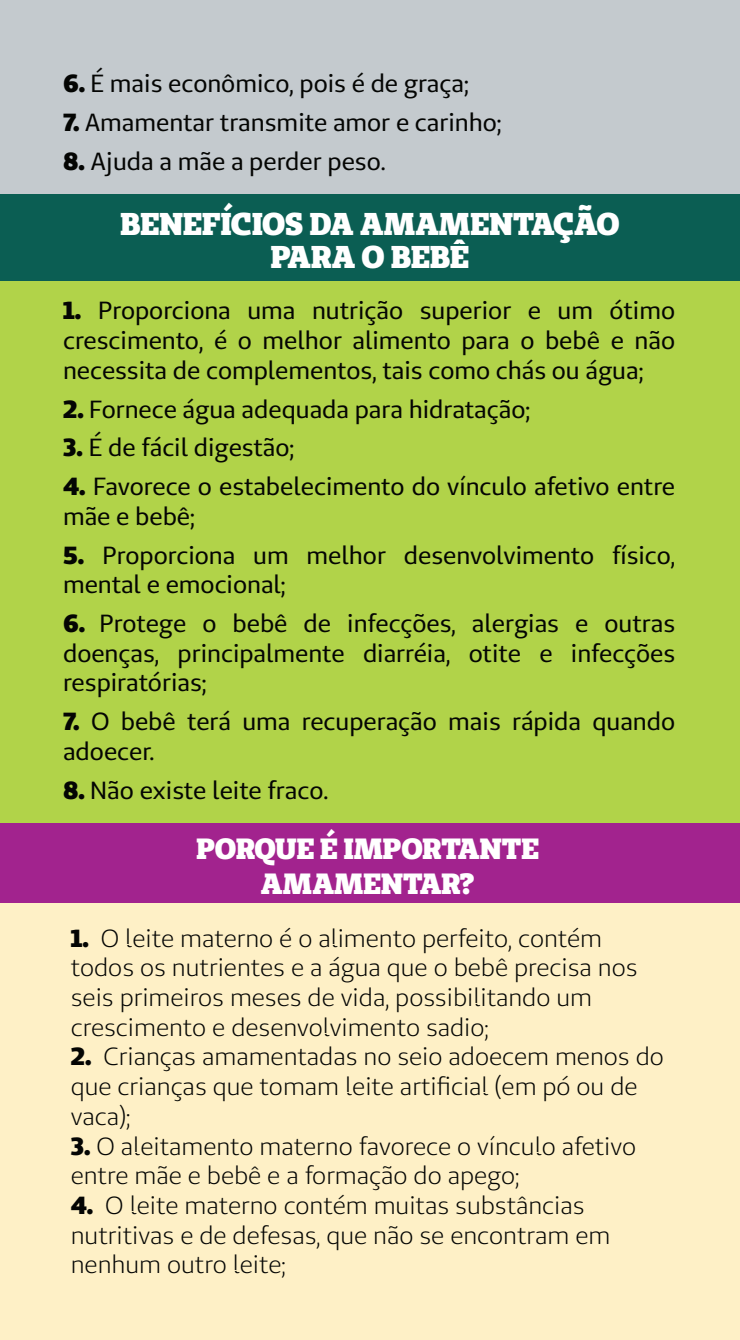
<style>
.page{position:relative;width:740px;height:1340px;background:#fff}
.page>*{position:absolute;margin:0;border:0;box-sizing:border-box;transform-origin:0 0}
.t1{font:900 31.5px/33.3px "Unimed Slab";color:#fff;text-align:center}
.t2{font:900 29.25px/35.1px "Unimed Slab";color:#fff;text-align:center}
.t3{font:24.75px/29.7px "Unimed Sans";color:#040503}
.t4{font:24.75px/29.7px "Unimed Sans";color:#040503}
.s1{font-weight:900}
</style>
<div class="page">
<div style="left:0;top:0;width:740px;height:785px;background:#c4cace"></div>
<div style="left:0;top:281px;width:740px;height:1058px;background:#b1d349"></div>
<div style="left:0;top:902px;width:740px;height:437px;background:#fef0c6"></div>
<div style="left:0;top:195px;width:740px;height:86px;background:#0b5e53"></div>
<div style="left:0;top:823px;width:740px;height:79px;background:#a2238e"></div>
<p class="t3" style="left:63px;top:68px;width:407px"><span class="s1">6.</span> É mais econômico, pois é de graça;</p>
<p class="t3" style="left:63px;top:107px;width:440px"><span class="s1">7.</span> Amamentar transmite amor e carinho;</p>
<p class="t3" style="left:63px;top:146px;width:324px"><span class="s1">8.</span> Ajuda a mãe a perder peso.</p>
<p class="t1" style="left:120px;top:206px;width:501px">BENEFÍCIOS DA AMAMENTAÇÃO<br>PARA O BEBÊ</p>
<p class="t3" style="left:63px;top:295px;width:613px;text-align:justify"><span class="s1">1.</span> Proporciona uma nutrição superior e um ótimo crescimento, é o melhor alimento para o bebê e não necessita de complementos, tais como chás ou água;</p>
<p class="t3" style="left:63px;top:394px;width:469px"><span class="s1">2.</span> Fornece água adequada para hidratação;</p>
<p class="t3" style="left:63px;top:432px;width:233px"><span class="s1">3.</span> É de fácil digestão;</p>
<p class="t3" style="left:63px;top:471px;width:614px"><span class="s1">4.</span> Favorece o estabelecimento do vínculo afetivo entre mãe e bebê;</p>
<p class="t3" style="left:63px;top:539px;width:614px"><span class="s1">5.</span> Proporciona um melhor desenvolvimento físico, mental e emocional;</p>
<p class="t3" style="left:63px;top:608px;width:614px;text-align:justify"><span class="s1">6.</span> Protege o bebê de infecções, alergias e outras doenças, principalmente diarréia, otite e infecções respiratórias;</p>
<p class="t3" style="left:63px;top:706px;width:614px"><span class="s1">7.</span> O bebê terá uma recuperação mais rápida quando adoecer.</p>
<p class="t3" style="left:63px;top:774px;width:267px"><span class="s1">8.</span> Não existe leite fraco.</p>
<p class="t2" style="left:196px;top:830px;width:344px">PORQUE É IMPORTANTE<br>AMAMENTAR?</p>
<p class="t4" style="left:71px;top:922px;width:568px"><span class="s1">1.</span> O leite materno é o alimento perfeito, contém todos os nutrientes e a água que o bebê precisa nos seis primeiros meses de vida, possibilitando um crescimento e desenvolvimento sadio;</p>
<p class="t4" style="left:71px;top:1041px;width:595px"><span class="s1">2.</span> Crianças amamentadas no seio adoecem menos do que crianças que tomam leite artificial (em pó ou de vaca);</p>
<p class="t4" style="left:71px;top:1130px;width:567px"><span class="s1">3.</span> O aleitamento materno favorece o vínculo afetivo entre mãe e bebê e a formação do apego;</p>
<p class="t4" style="left:71px;top:1190px;width:541px"><span class="s1">4.</span> O leite materno contém muitas substâncias nutritivas e de defesas, que não se encontram em nenhum outro leite;</p>
</div>
